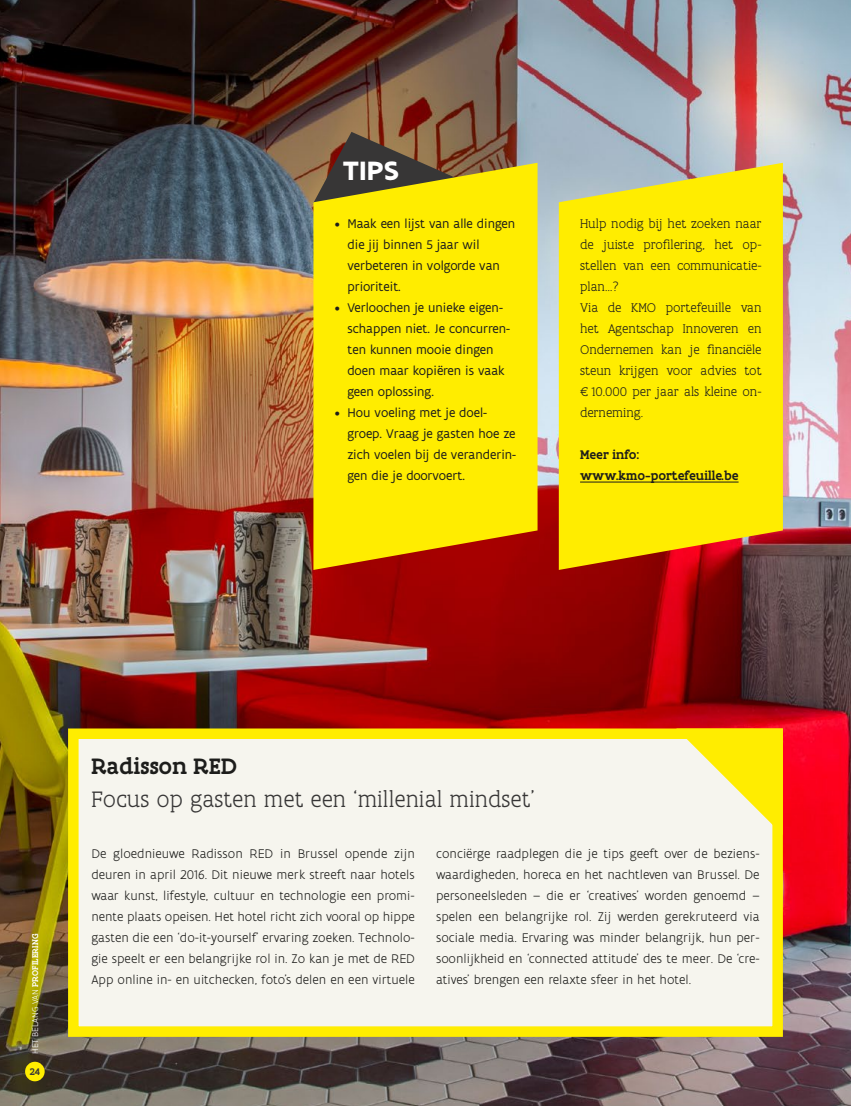
<style>
.page{position:relative;width:851px;height:1106px;background:#fff}
.page>*{position:absolute;margin:0;border:0;box-sizing:border-box;transform-origin:0 0}
.TIP-titel{font:700 28.5px "Flanders Art Sans";color:#fff}
._03_titel{font:300 24px "Flanders Art Serif";color:#373636}
._03_titel-2{font:500 24px "Flanders Art Serif";color:#1d1d1b}
._05_body_sans{font:300 13.5px/21px "Flanders Art Sans";color:#1d1d1b;text-align:justify}
.t1{font:13.5px/21px "Flanders Art Sans";color:#1d1d1b}
._05_body{font:300 13.5px/21px "Flanders Art Serif";color:#1d1d1b;text-align:justify}
._05_body-2{font:500 13.5px/21px "Flanders Art Serif";color:#1d1d1b}
.t2{font:500 10.35px "Flanders Art Serif";color:#373636}
.t3{font:300 9px "Flanders Art Sans";letter-spacing:.005em;color:#fff}
.s1{font-family:"Flanders Art Serif";font-weight:500}
.s2{font-family:"Flanders Art Serif"}
</style>
<div class="page">
<img style="left:0;top:0;width:850px;height:1106px">
<svg style="left:313px;top:132px;width:198px;height:31px;background:#77563e"></svg>
<svg style="left:313px;top:163px;width:224px;height:407px;background:#f1d803"></svg>
<svg style="left:558px;top:163px;width:224px;height:407px;background:#f5df0c"></svg>
<div style="left:25px;top:1061px;width:20px;height:20px;background:#ffed00;border-radius:50%"></div>
<hr style="left:580px;top:482px;width:158px;height:1px;background:#1d1d1b">
<div style="left:73px;top:733px;width:704px;height:298px;background:#f6f5ee"></div>
<div style="left:68px;top:728px;width:714px;height:308px;border:10px solid #ffed00"></div>
<svg style="left:676px;top:728px;width:106px;height:107px"></svg>
<h3 class="TIP-titel" style="left:343px;top:153px;width:57px">TIPS</h3>
<p class="t1" style="left:347px;top:213px;width:169px;text-indent:-13px">• Maak een lijst van alle dingen die jij binnen 5 jaar wil verbeteren in volgorde van prioriteit.</p>
<p class="t1" style="left:347px;top:297px;width:164px;text-indent:-13px">• Verloochen je unieke eigen&shy;schappen niet. Je concurren&shy;ten kunnen mooie dingen doen maar kopiëren is vaak geen oplossing.</p>
<p class="t1" style="left:347px;top:402px;width:170px;text-indent:-13px">• Hou voeling met je doel&shy;groep. Vraag je gasten hoe ze zich voelen bij de veranderin&shy;gen die je doorvoert.</p>
<p class="_05_body" style="left:580px;top:214px;width:183px">Hulp nodig bij het zoeken naar de juiste profilering, het op&shy;stellen van een communicatie&shy;plan…?</p>
<p class="_05_body" style="left:580px;top:298px;width:183px">Via de KMO portefeuille van het Agentschap Innoveren en Ondernemen kan je financiële steun krijgen voor advies tot €10.000 per jaar als kleine on&shy;derneming.</p>
<p class="_05_body-2" style="left:580px;top:444px;width:160px">Meer info: www.kmo-portefeuille.be</p>
<p class="t3" style="left:30px;top:1054px;width:122px;rotate:-90deg">HET BELANG VAN <span class="s1">PROFILERING</span></p>
<p class="t2" style="left:30px;top:1064px;width:12px">24</p>
<h2 class="_03_titel-2" style="left:91px;top:751px;width:147px">Radisson RED</h2>
<h2 class="_03_titel" style="left:91px;top:785px;width:445px">Focus op gasten met een ‘millenial mindset’</h2>
<p class="_05_body_sans" style="left:91px;top:844px;width:325px">De gloednieuwe Radisson RED in Brussel opende zijn deuren in april 2016. Dit nieuwe merk streeft naar hotels waar kunst, lifestyle, cultuur en technologie een promi&shy;nente plaats opeisen. Het hotel richt zich vooral op hippe gasten die een <span class="s2">‘</span>do-it-yourself' ervaring zoeken. Technolo&shy;gie speelt er een belangrijke rol in. Zo kan je met de RED App online in- en uitchecken, foto’s delen en een virtuele</p>
<p class="_05_body_sans" style="left:436px;top:844px;width:325px">conciërge raadplegen die je tips geeft over de beziens&shy;waardigheden, horeca en het nachtleven van Brussel. De personeelsleden – die er ‘creatives’ worden genoemd – spelen een belangrijke rol. Zij werden gerekruteerd via sociale media. Ervaring was minder belangrijk, hun per&shy;soonlijkheid en ‘connected attitude’ des te meer. De ‘cre&shy;atives’ brengen een relaxte sfeer in het hotel.</p>
</div>
